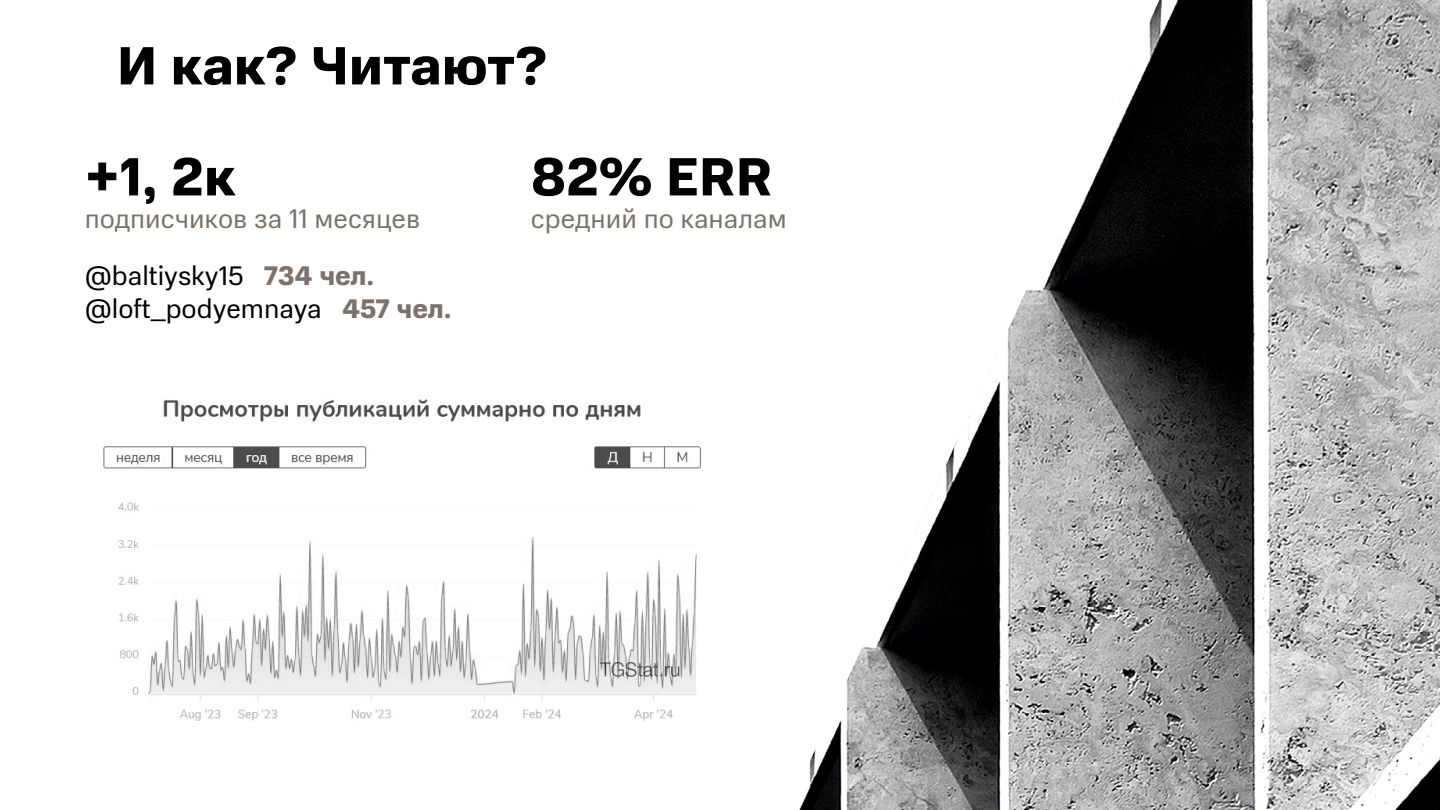
<style>
.page{position:relative;width:1440px;height:810px;background:#fff}
.page>*{position:absolute;margin:0;border:0;box-sizing:border-box;transform-origin:0 0}
.t1{font:700 54px/111px "MTS Sans";color:#000}
.t2{font:27px/57.4px "MTS Sans";color:#7c726a}
.t3{font:27px "MTS Sans";color:#000}
.s1{color:#000}
.s2{font-weight:700}
.s3{font-weight:700;color:#7c726a}
</style>
<div class="page">
<img style="left:799px;top:0;width:641px;height:810px">
<img style="left:103px;top:399px;width:598px;height:322px">
<h1 class="t1" style="left:85px;top:10px;width:464px;text-indent:32px">И как? Читают? +1, 2к</h1>
<h1 class="t1" style="left:531px;top:121px;width:243px">82% ERR</h1>
<p class="t2" style="left:85px;top:190px;width:337px">подписчиков за 11 месяцев <span class="s1">@baltiysky15</span> <span class="s2">734 чел.</span></p>
<p class="t3" style="left:85px;top:293px;width:368px">@loft_podyemnaya <span class="s3">457 чел.</span></p>
<p class="t2" style="left:531px;top:190px;width:257px">средний по каналам</p>
</div>
